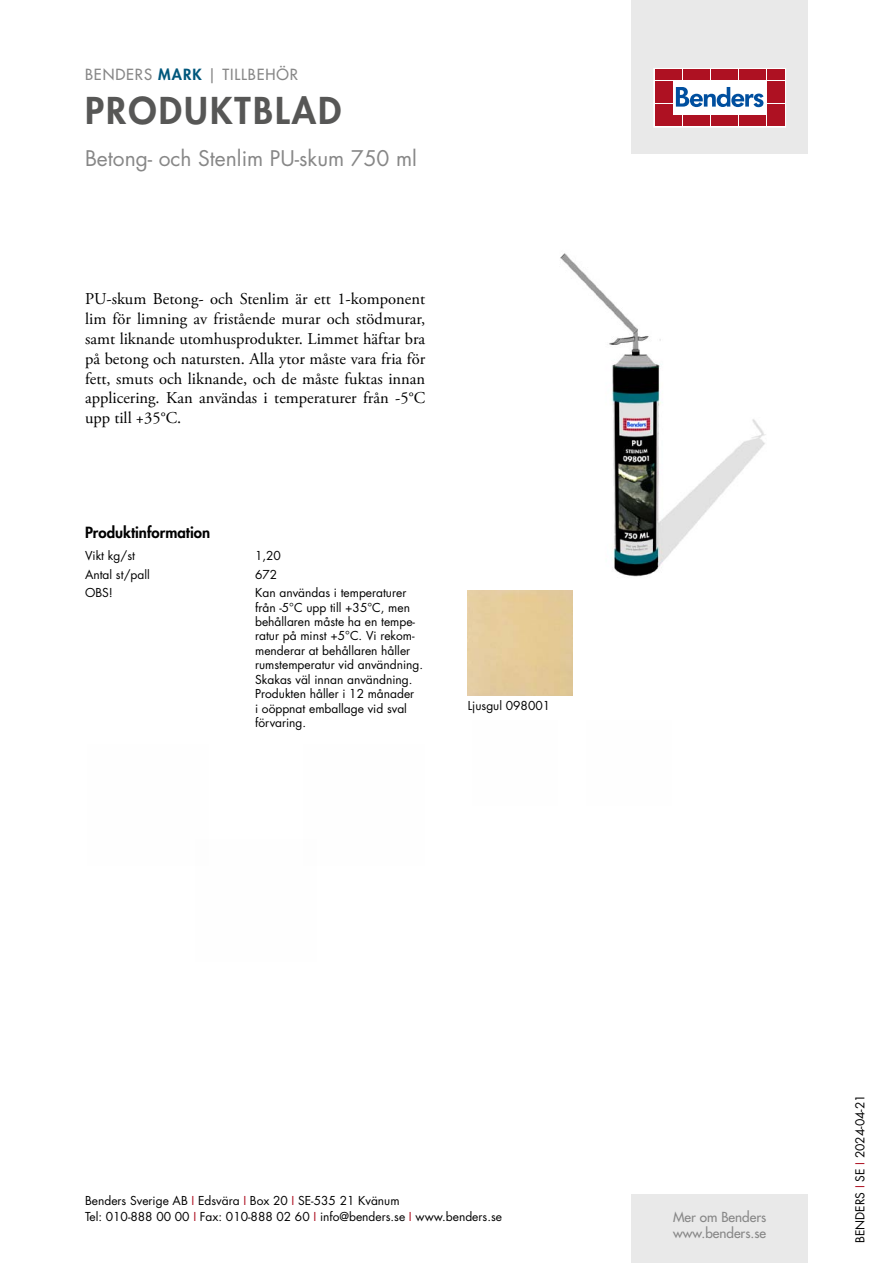
<style>
.page{position:relative;width:893px;height:1263px;background:#fff}
.page>*{position:absolute;margin:0;border:0;box-sizing:border-box;transform-origin:0 0}
.t1{font:800 36px "Futura Std";letter-spacing:.06em;color:#575756}
.t2{font:21px "Futura Std";color:#878787}
.t3{font:16.5px/19.8px "Adobe Garamond Pro";color:#000;text-align:justify}
.t4{font:500 15px "Futura Std";letter-spacing:.06em;color:#878787}
.t5{font:800 15px "Futura Std";color:#000}
.t6{font:500 13.5px/16.2px "Futura Std";color:#878787}
.t7{font:12px/14.4px "Futura Std";color:#000}
.s1{font-weight:800;color:#00577c}
.s2{color:#ae1122}
</style>
<div class="page">
<div style="left:631px;top:0;width:177px;height:153px;background:#e9e9e9"></div>
<div style="left:631px;top:1195px;width:177px;height:68px;background:#e9e9e9"></div>
<svg style="left:656px;top:70px;width:128px;height:55px;fill:#fff"></svg>
<div style="left:654px;top:68px;width:132px;height:59px;border:1px solid #fff"></div>
<div style="left:655px;top:70px;width:8px;height:10px;background:#ae1122"></div>
<div style="left:664px;top:70px;width:8px;height:10px;background:#ae1122"></div>
<div style="left:655px;top:81px;width:8px;height:10px;background:#ae1122"></div>
<div style="left:664px;top:81px;width:8px;height:10px;background:#ae1122"></div>
<div style="left:655px;top:93px;width:8px;height:10px;background:#ae1122"></div>
<div style="left:664px;top:93px;width:8px;height:10px;background:#ae1122"></div>
<div style="left:655px;top:104px;width:8px;height:11px;background:#ae1122"></div>
<div style="left:664px;top:104px;width:8px;height:11px;background:#ae1122"></div>
<div style="left:655px;top:116px;width:8px;height:10px;background:#ae1122"></div>
<div style="left:664px;top:116px;width:8px;height:10px;background:#ae1122"></div>
<div style="left:674px;top:70px;width:8px;height:10px;background:#ae1122"></div>
<div style="left:683px;top:70px;width:8px;height:10px;background:#ae1122"></div>
<div style="left:692px;top:70px;width:8px;height:10px;background:#ae1122"></div>
<div style="left:702px;top:70px;width:8px;height:10px;background:#ae1122"></div>
<div style="left:711px;top:70px;width:8px;height:10px;background:#ae1122"></div>
<div style="left:720px;top:70px;width:8px;height:10px;background:#ae1122"></div>
<div style="left:730px;top:70px;width:8px;height:10px;background:#ae1122"></div>
<div style="left:739px;top:70px;width:8px;height:10px;background:#ae1122"></div>
<div style="left:748px;top:70px;width:8px;height:10px;background:#ae1122"></div>
<div style="left:758px;top:70px;width:8px;height:10px;background:#ae1122"></div>
<div style="left:674px;top:116px;width:8px;height:10px;background:#ae1122"></div>
<div style="left:683px;top:116px;width:8px;height:10px;background:#ae1122"></div>
<div style="left:692px;top:116px;width:8px;height:10px;background:#ae1122"></div>
<div style="left:702px;top:116px;width:8px;height:10px;background:#ae1122"></div>
<div style="left:711px;top:116px;width:8px;height:10px;background:#ae1122"></div>
<div style="left:720px;top:116px;width:8px;height:10px;background:#ae1122"></div>
<div style="left:730px;top:116px;width:8px;height:10px;background:#ae1122"></div>
<div style="left:739px;top:116px;width:8px;height:10px;background:#ae1122"></div>
<div style="left:748px;top:116px;width:8px;height:10px;background:#ae1122"></div>
<div style="left:758px;top:116px;width:8px;height:10px;background:#ae1122"></div>
<div style="left:767px;top:70px;width:8px;height:10px;background:#ae1122"></div>
<div style="left:776px;top:70px;width:8px;height:10px;background:#ae1122"></div>
<div style="left:767px;top:81px;width:8px;height:10px;background:#ae1122"></div>
<div style="left:776px;top:81px;width:8px;height:10px;background:#ae1122"></div>
<div style="left:767px;top:93px;width:8px;height:10px;background:#ae1122"></div>
<div style="left:776px;top:93px;width:8px;height:10px;background:#ae1122"></div>
<div style="left:767px;top:104px;width:8px;height:11px;background:#ae1122"></div>
<div style="left:776px;top:104px;width:8px;height:11px;background:#ae1122"></div>
<div style="left:767px;top:116px;width:8px;height:10px;background:#ae1122"></div>
<div style="left:776px;top:116px;width:8px;height:10px;background:#ae1122"></div>
<svg style="left:676px;top:87px;width:87px;height:20px"></svg>
<img style="left:560px;top:253px;width:206px;height:324px">
<p class="t4" style="left:85px;top:65px;width:215px">BENDERS <span class="s1">MARK</span> | TILLBEHÖR</p>
<h1 class="t1" style="left:85px;top:87px;width:258px">PRODUKTBLAD</h1>
<h2 class="t2" style="left:85px;top:144px;width:333px">Betong- och Stenlim PU-skum 750 ml</h2>
<p class="t3" style="left:85px;top:290px;width:342px">PU-skum Betong- och Stenlim är ett 1-komponent lim för limning av fristående murar och stödmurar, samt liknande utomhusprodukter. Limmet häftar bra på betong och natursten. Alla ytor måste vara fria för fett, smuts och liknande, och de måste fuktas innan applicering. Kan användas i temperaturer från -5°C upp till +35°C.</p>
<p class="t5" style="left:85px;top:522px;width:127px">Produktinformation</p>
<p class="t7" style="left:85px;top:549px;width:51px">Vikt kg/st</p>
<p class="t7" style="left:255px;top:549px;width:27px">1,20</p>
<p class="t7" style="left:85px;top:567px;width:66px">Antal st/pall</p>
<p class="t7" style="left:255px;top:567px;width:24px">672</p>
<p class="t7" style="left:85px;top:586px;width:29px">OBS!</p>
<p class="t7" style="left:255px;top:586px;width:170px">Kan användas i temperaturer från -5°C upp till +35°C, men behållaren måste ha en tempe&shy;ratur på minst +5°C. Vi rekom&shy;menderar at behållaren håller rumstemperatur vid användning.<br>Skakas väl innan användning.<br>Produkten håller i 12 månader<br>i oöppnat emballage vid sval förvaring.</p>
<p class="t7" style="left:468px;top:698px;width:84px">Ljusgul 098001</p>
<p class="t7" style="left:85px;top:1192px;width:418px;line-height:16.5px">Benders Sverige AB <span class="s2">I</span> Edsvära <span class="s2">I</span> Box 20 <span class="s2">I</span> SE-535 21 Kvänum<br>Tel: 010-888 00 00 <span class="s2">I</span> Fax: 010-888 02 60 <span class="s2">I</span> info@benders.se <span class="s2">I</span> www.benders.se</p>
<p class="t6" style="left:673px;top:1209px;width:95px">Mer om Benders www.benders.se</p>
<p class="t7" style="left:853px;top:1243px;width:150px;rotate:-90deg">BENDERS <span class="s2">I</span> SE <span class="s2">I</span> 2024-04-21</p>
</div>
